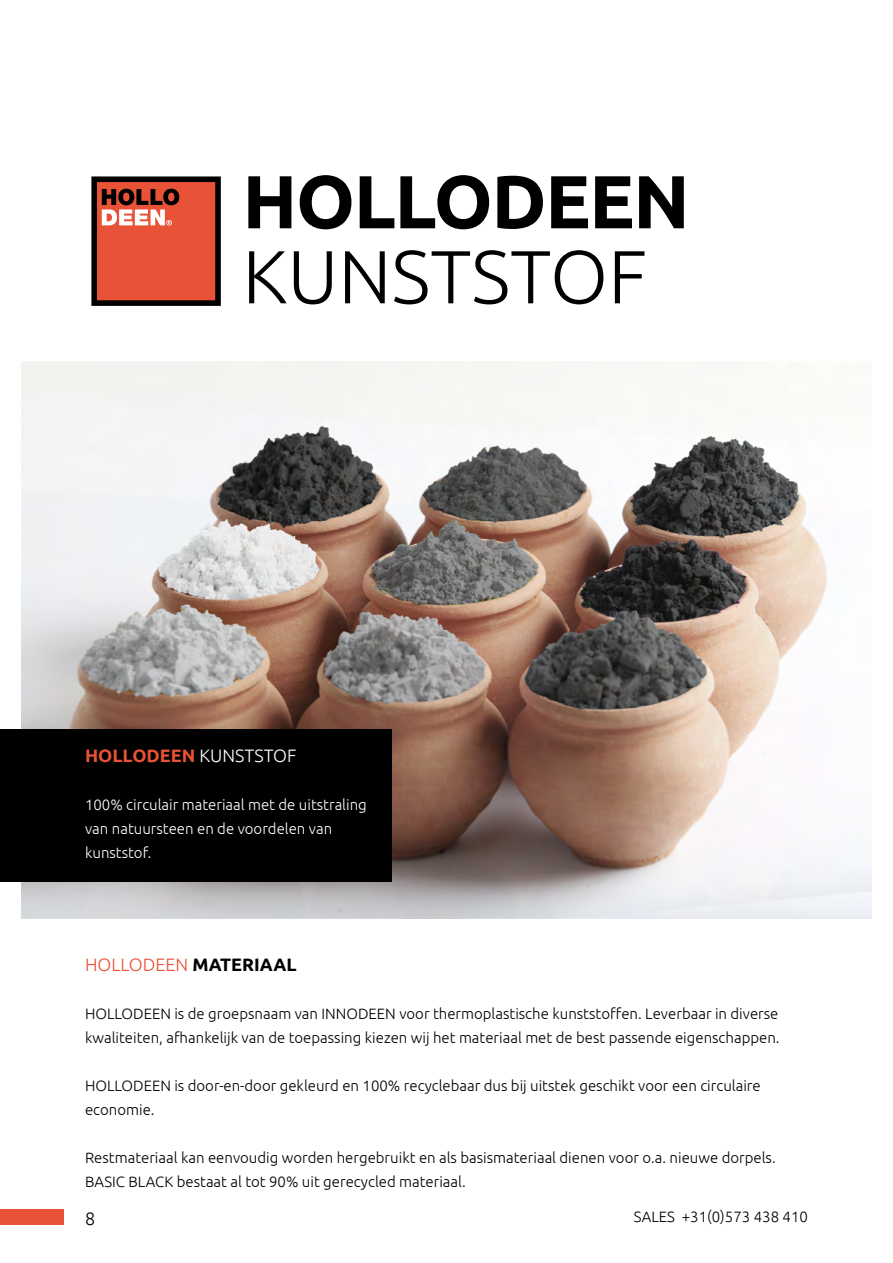
<style>
.page{position:relative;width:893px;height:1263px;background:#fff}
.page>*{position:absolute;margin:0;border:0;box-sizing:border-box;transform-origin:0 0}
.t1{font:700 75px "Ubuntu";letter-spacing:-.02em;color:#000}
.t2{font:300 75px "Ubuntu";color:#000}
.t3{font:700 18px "Ubuntu";color:#e85236}
.t4{font:300 18px "Ubuntu";color:#e85236}
.t5{font:300 18px "Ubuntu";color:#000}
.t6{font:300 15px/24px "Ubuntu";color:#000}
.t7{font:300 15px/24px "Ubuntu";color:#fff}
.s1{font-weight:300;color:#fff}
.s2{font-weight:700;color:#000}
</style>
<div class="page">
<img style="left:21px;top:361px;width:851px;height:557px">
<div style="left:0;top:1209px;width:64px;height:16px;background:#e85236"></div>
<div style="left:0;top:729px;width:391px;height:153px;background:#000"></div>
<div style="left:94px;top:179px;width:124px;height:124px;background:#e85236"></div>
<div style="left:91px;top:176px;width:130px;height:130px;border:6px solid #000"></div>
<svg style="left:102px;top:189px;width:77px;height:36px"></svg>
<h1 class="t1" style="left:242px;top:156px;width:449px">HOLLODEEN</h1>
<h1 class="t2" style="left:242px;top:231px;width:406px">KUNSTSTOF</h1>
<p class="t3" style="left:85px;top:745px;width:213px">HOLLODEEN <span class="s1">KUNSTSTOF</span></p>
<p class="t7" style="left:85px;top:792px;width:283px">100% circulair materiaal met de uitstraling van natuursteen en de voordelen van kunststof.</p>
<p class="t4" style="left:85px;top:953px;width:213px">HOLLODEEN <span class="s2">MATERIAAL</span></p>
<p class="t6" style="left:85px;top:1001px;width:696px">HOLLODEEN is de groepsnaam van INNODEEN voor thermoplastische kunststoffen. Leverbaar in diverse kwaliteiten, afhankelijk van de toepassing kiezen wij het materiaal met de best passende eigenschappen.</p>
<p class="t6" style="left:85px;top:1073px;width:677px">HOLLODEEN is door-en-door gekleurd en 100% recyclebaar dus bij uitstek geschikt voor een circulaire economie.</p>
<p class="t6" style="left:85px;top:1145px;width:692px">Restmateriaal kan eenvoudig worden hergebruikt en als basismateriaal dienen voor o.a. nieuwe dorpels.<br>BASIC BLACK bestaat al tot 90% uit gerecycled materiaal.</p>
<p class="t5" style="left:85px;top:1207px;width:12px">8</p>
<p class="t6" style="left:634px;top:1204px;width:175px">SALES +31(0)573 438 410</p>
</div>
